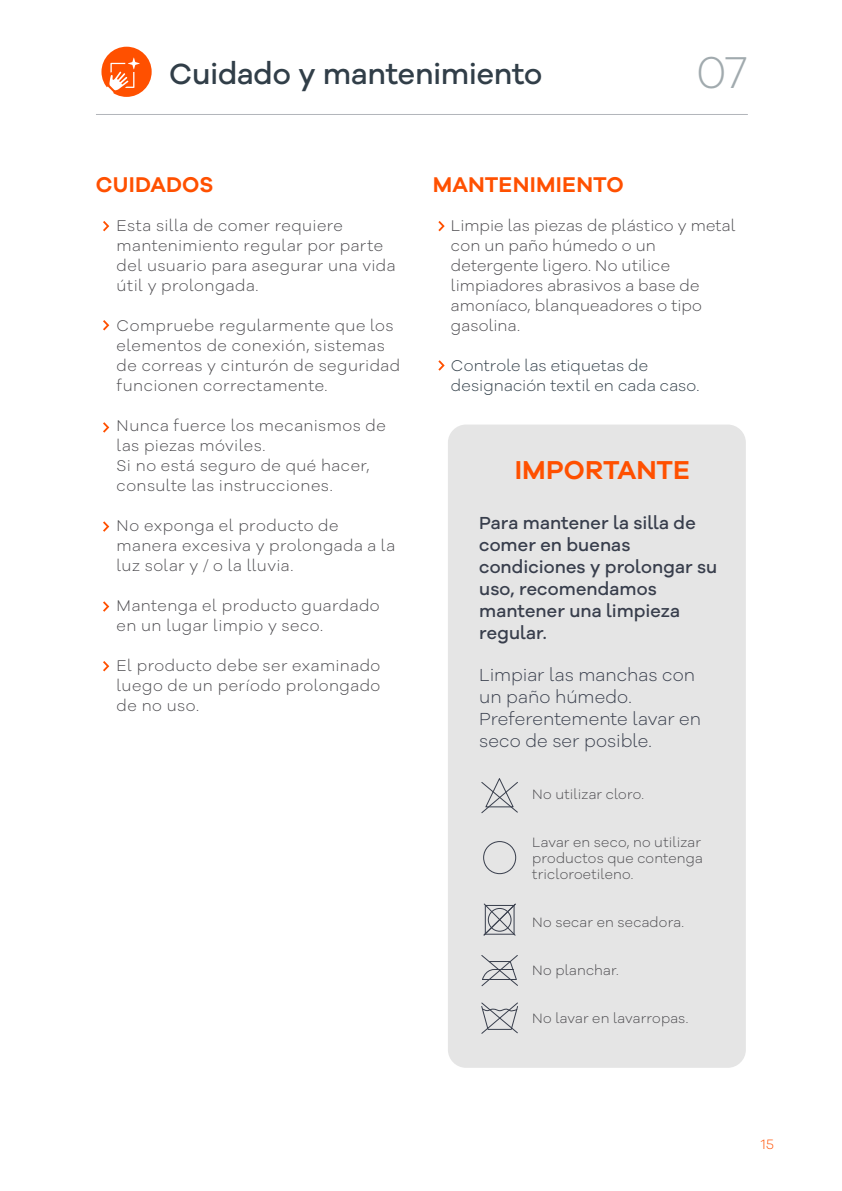
<style>
.page{position:relative;width:842px;height:1191px;background:#fff}
.page>*{position:absolute;margin:0;border:0;box-sizing:border-box;transform-origin:0 0}
.t1{font:300 46px "Galano Grotesque Alt";color:#a1aaae}
.t2{font:500 30px "Galano Grotesque Alt";letter-spacing:-.01em;color:#313e48}
.t3{font:600 26.8px "Galano Grotesque Alt";color:#ff5000}
.t4{font:600 22px "Galano Grotesque Alt";letter-spacing:.01em;color:#ff5000}
.t5{font:500 18px/22px "Galano Grotesque Alt";letter-spacing:.005em;color:#383e4c}
.t6{font:300 18px/22px "Galano Grotesque Alt";letter-spacing:.005em;color:#383e4c}
.t7{font:300 16px/20px "Galano Grotesque Alt";letter-spacing:.025em;color:#4b4a4e}
.t8{font:300 16px/20px "Galano Grotesque Alt";letter-spacing:.01em;color:#313e48}
.t9{font:300 14px/16px "Galano Grotesque Alt";letter-spacing:.015em;color:#4b4a4e}
.t10{font:300 14px "Galano Grotesque Alt";color:#ff5000}
</style>
<div class="page">
<hr style="left:96px;top:114px;width:652px;height:1px;background:#b3b6bb">
<svg style="left:103px;top:221px;width:6px;height:10px"></svg>
<svg style="left:103px;top:320px;width:6px;height:10px"></svg>
<svg style="left:438px;top:221px;width:7px;height:10px"></svg>
<svg style="left:438px;top:360px;width:7px;height:11px"></svg>
<svg style="left:103px;top:422px;width:6px;height:11px"></svg>
<svg style="left:103px;top:521px;width:6px;height:11px"></svg>
<svg style="left:103px;top:661px;width:6px;height:10px"></svg>
<svg style="left:103px;top:601px;width:6px;height:11px"></svg>
<div style="left:101px;top:47px;width:51px;height:50px;background:#ff5000;border-radius:50%"></div>
<svg style="left:105px;top:58px;width:35px;height:37px"></svg>
<div style="left:448px;top:424px;width:298px;height:643px;background:#e5e5e5;border-radius:18px"></div>
<svg style="left:481px;top:955px;width:37px;height:32px"></svg>
<div style="left:483px;top:841px;width:33px;height:33px;border:1px solid #383e4c;border-radius:50%"></div>
<svg style="left:483px;top:903px;width:33px;height:33px"></svg>
<div style="left:485px;top:905px;width:30px;height:29px;border:1px solid #383e4c"></div>
<div style="left:488px;top:908px;width:23px;height:23px;border:1px solid #383e4c;border-radius:50%"></div>
<svg style="left:481px;top:778px;width:37px;height:36px"></svg>
<svg style="left:481px;top:1002px;width:37px;height:32px"></svg>
<h2 class="t2" style="left:169px;top:55px;width:375px">Cuidado y mantenimiento</h2>
<h1 class="t1" style="left:696px;top:43px;width:52px">07</h1>
<h3 class="t4" style="left:96px;top:170px;width:119px">CUIDADOS</h3>
<p class="t7" style="left:117px;top:215px;width:280px">Esta silla de comer requiere mantenimiento regular por parte del usuario para asegurar una vida útil y prolongada.</p>
<p class="t7" style="left:117px;top:315px;width:285px">Compruebe regularmente que los elementos de conexión, sistemas de correas y cinturón de seguridad funcionen correctamente.</p>
<p class="t7" style="left:117px;top:415px;width:271px">Nunca fuerce los mecanismos de las piezas móviles.<br>Si no está seguro de qué hacer, consulte las instrucciones.</p>
<p class="t7" style="left:117px;top:515px;width:280px">No exponga el producto de manera excesiva y prolongada a la luz solar y / o la lluvia.</p>
<p class="t7" style="left:117px;top:595px;width:265px">Mantenga el producto guardado en un lugar limpio y seco.</p>
<p class="t7" style="left:117px;top:655px;width:265px;text-align:justify">El producto debe ser examinado luego de un período prolongado de no uso.</p>
<h3 class="t4" style="left:433px;top:170px;width:192px">MANTENIMIENTO</h3>
<p class="t7" style="left:451px;top:215px;width:286px">Limpie las piezas de plástico y metal con un paño húmedo o un detergente ligero. No utilice limpiadores abrasivos a base de amoníaco, blanqueadores o tipo gasolina.</p>
<p class="t8" style="left:451px;top:355px;width:250px">Controle las etiquetas de designación textil en cada caso.</p>
<h3 class="t3" style="left:515px;top:452px;width:177px">IMPORTANTE</h3>
<p class="t5" style="left:479px;top:511px;width:240px">Para mantener la silla de comer en buenas condiciones y prolongar su uso, recomendamos mantener una limpieza regular.</p>
<p class="t6" style="left:479px;top:663px;width:224px">Limpiar las manchas con un paño húmedo.<br>Preferentemente lavar en seco de ser posible.</p>
<p class="t9" style="left:532px;top:786px;width:113px">No utilizar cloro.</p>
<p class="t9" style="left:532px;top:834px;width:172px">Lavar en seco, no utilizar productos que contenga tricloroetileno.</p>
<p class="t9" style="left:532px;top:914px;width:153px">No secar en secadora.</p>
<p class="t9" style="left:532px;top:962px;width:88px">No planchar.</p>
<p class="t9" style="left:532px;top:1010px;width:158px">No lavar en lavarropas.</p>
<p class="t10" style="left:761px;top:1135px;width:15px">15</p>
</div>
